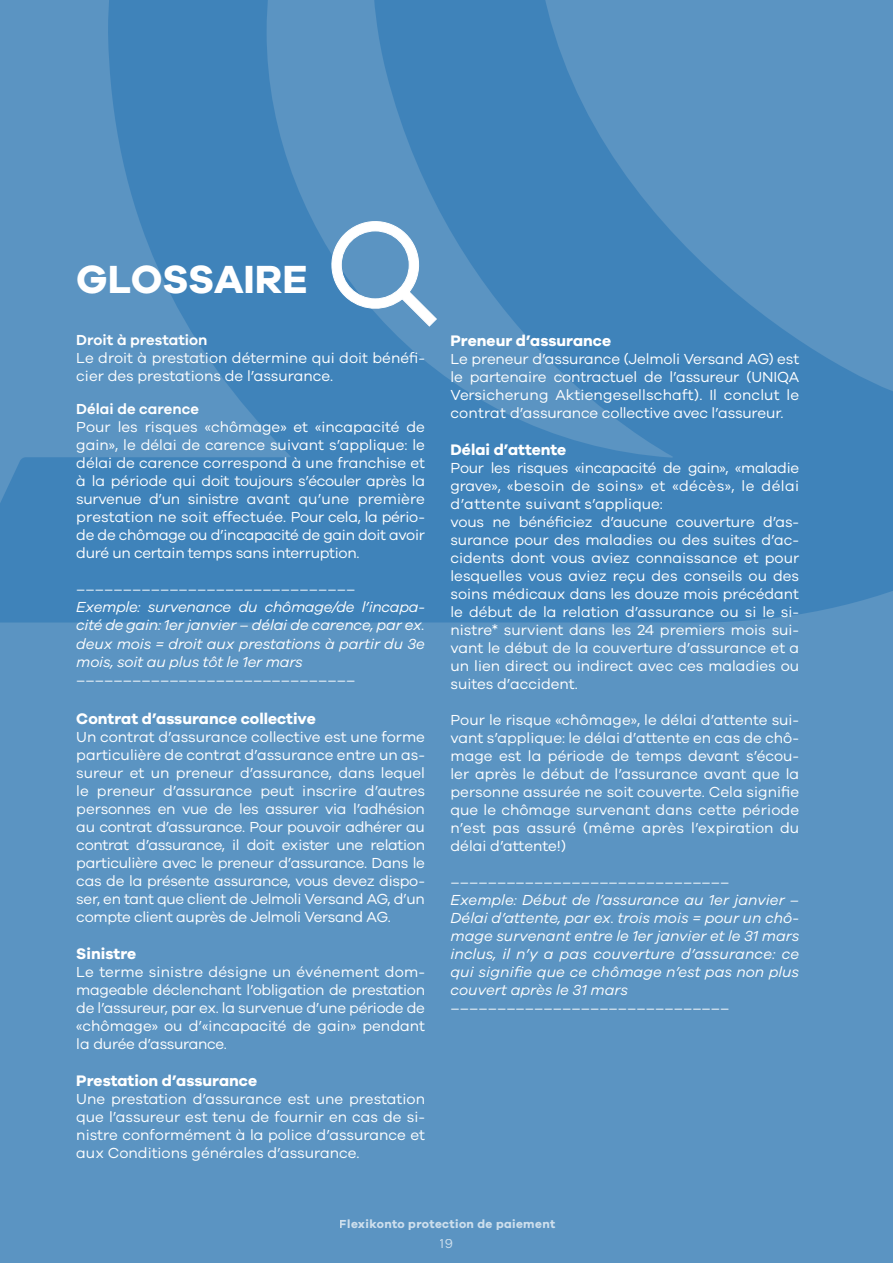
<style>
.page{position:relative;width:893px;height:1263px;background:#fff}
.page>*{position:absolute;margin:0;border:0;box-sizing:border-box;transform-origin:0 0}
.t1{font:700 40.5px "Galano Grotesque";color:#fff}
.t2{font:700 15.75px "Galano Grotesque";color:#fff}
.t3{font:15px/18px "Galano Grotesque";color:#fff;text-align:justify}
.t4{font:italic 15px/18px "Galano Grotesque";letter-spacing:-.01em;color:#fff;text-align:justify}
.t5{font:15px/18px "Galano Grotesque";letter-spacing:-.02em;color:#fff}
.t6{font:600 15px "Galano Grotesque";color:#fff}
.t7{font:13.5px "Galano Grotesque";color:#fff}
.t8{font:700 12px "Galano Grotesque";letter-spacing:.03em;color:#fff}
.s1{font-size:12px;color:#706f6f}
</style>
<div class="page">
<div style="left:0;top:0;width:893px;height:1258px;background:#5b94c2"></div>
<svg style="left:0;top:0;width:893px;height:623px;fill:#3f83ba"></svg>
<svg style="left:325px;top:215px;width:113px;height:112px"></svg>
<h1 class="t1" style="left:76px;top:254px;width:233px">GLOSSAIRE</h1>
<p class="t6" style="left:76px;top:330px;width:133px">Droit à prestation</p>
<p class="t3" style="left:76px;top:348px;width:350px">Le droit à prestation détermine qui doit bénéfi&shy;cier des prestations de l’assurance.</p>
<p class="t6" style="left:76px;top:400px;width:124px">Délai de carence</p>
<p class="t3" style="left:76px;top:418px;width:350px">Pour les risques «chômage» et «incapacité de gain», le délai de carence suivant s’applique: le délai de carence correspond à une franchise et à la période qui doit toujours s’écouler après la survenue d’un sinistre avant qu’une première prestation ne soit effectuée. Pour cela, la pério&shy;de de chômage ou d’incapacité de gain doit avoir duré un certain temps sans interruption.</p>
<p class="t3" style="left:76px;top:580px;width:281px">––––––––––––––––––––––––––––––</p>
<p class="t4" style="left:76px;top:598px;width:350px">Exemple: survenance du chômage/de l’incapa&shy;cité de gain: 1er janvier – délai de carence, par ex. deux mois = droit aux prestations à partir du 3e mois, soit au plus tôt le 1er mars</p>
<p class="t3" style="left:76px;top:670px;width:281px">––––––––––––––––––––––––––––––</p>
<p class="t2" style="left:76px;top:709px;width:241px">Contrat d’assurance collective</p>
<p class="t3" style="left:76px;top:728px;width:350px">Un contrat d’assurance collective est une forme particulière de contrat d’assurance entre un as&shy;sureur et un preneur d’assurance, dans lequel le preneur d’assurance peut inscrire d’autres personnes en vue de les assurer via l’adhésion au contrat d’assurance. Pour pouvoir adhérer au contrat d’assurance, il doit exister une relation particulière avec le preneur d’assurance. Dans le cas de la présente assurance, vous devez dispo&shy;ser, en tant que client de Jelmoli Versand AG, d’un compte client auprès de Jelmoli Versand AG.</p>
<p class="t2" style="left:76px;top:944px;width:61px">Sinistre</p>
<p class="t5" style="left:76px;top:963px;width:350px">Le terme sinistre désigne un événement dom&shy;mageable déclenchant l’obligation de prestation de l’assureur, par ex. la survenue d’une période de «chômage» ou d’«incapacité de gain» pendant la durée d’assurance.</p>
<p class="t2" style="left:76px;top:1071px;width:182px">Prestation d’assurance</p>
<p class="t3" style="left:76px;top:1090px;width:350px">Une prestation d’assurance est une prestation que l’assureur est tenu de fournir en cas de si&shy;nistre conformément à la police d’assurance et aux Conditions générales d’assurance.</p>
<p class="t2" style="left:450px;top:331px;width:162px">Preneur d’assurance</p>
<p class="t3" style="left:450px;top:349px;width:350px">Le preneur d’assurance (Jelmoli Versand AG) est le partenaire contractuel de l’assureur (UNIQA Versicherung Aktiengesellschaft). Il conclut le contrat d’assurance collective avec l’assureur.</p>
<p class="t2" style="left:450px;top:440px;width:117px">Délai d’attente</p>
<p class="t3" style="left:450px;top:459px;width:350px;text-align:left">Pour les risques «incapacité de gain», «maladie grave», «besoin de soins» et «décès», le délai d’attente suivant s’applique:<br>vous ne bénéficiez d’aucune couverture d’as&shy;surance pour des maladies ou des suites d’ac&shy;cidents dont vous aviez connaissance et pour lesquelles vous aviez reçu des conseils ou des soins médicaux dans les douze mois précédant le début de la relation d’assurance ou si le si&shy;nistre* survient dans les 24 premiers mois sui&shy;vant le début de la couverture d’assurance et a un lien direct ou indirect avec ces maladies ou suites d’accident.</p>
<p class="t3" style="left:450px;top:711px;width:350px">Pour le risque «chômage», le délai d’attente sui&shy;vant s’applique: le délai d’attente en cas de chô&shy;mage est la période de temps devant s’écou&shy;ler après le début de l’assurance avant que la personne assurée ne soit couverte. Cela signifie que le chômage survenant dans cette période n’est pas assuré (même après l’expiration du délai d’attente!)</p>
<p class="t3" style="left:450px;top:873px;width:281px">––––––––––––––––––––––––––––––</p>
<p class="t4" style="left:450px;top:891px;width:350px">Exemple: Début de l’assurance au 1er janvier – Délai d’attente, par ex. trois mois = pour un chô&shy;mage survenant entre le 1er janvier et le 31 mars inclus, il n’y a pas couverture d’assurance: ce qui signifie que ce chômage n’est pas non plus couvert après le 31 mars</p>
<p class="t3" style="left:450px;top:999px;width:281px">––––––––––––––––––––––––––––––</p>
<p class="t8" style="left:340px;top:1216px;width:217px">Flexikonto protection de paiement</p>
<p class="t7" style="left:440px;top:1236px;width:15px">19<span class="s1">19</span></p>
</div>
